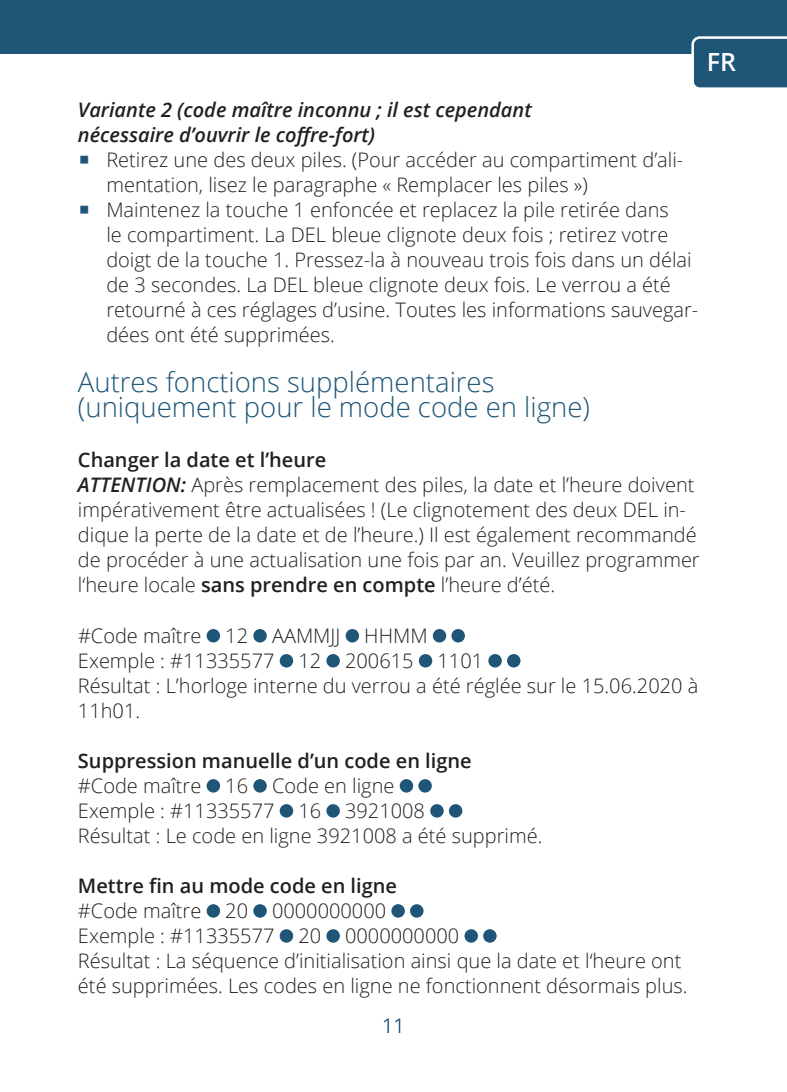
<style>
.page{position:relative;width:787px;height:1092px;background:#fff}
.page>*{position:absolute;margin:0;border:0;box-sizing:border-box;transform-origin:0 0}
.t1{font:300 27.5px/25px "Open Sans";color:#1f5678}
.t2{font:600 25px "Open Sans";color:#fff}
.t3{font:300 20px/25px "Open Sans";color:#231f20}
.t4{font:italic 600 20px/25px "Open Sans";color:#231f20}
.t5{font:600 20px "Open Sans";color:#231f20}
.t6{font:300 20px "Open Sans";color:#1f5678}
.s1{font-weight:600}
.s2{font-weight:600;font-style:italic}
</style>
<div class="page">
<div style="left:0;top:0;width:787px;height:53px;background:#1f5678"></div>
<svg style="left:691px;top:36px;width:96px;height:52px"></svg>
<div style="left:207px;top:629px;width:13px;height:13px;background:#1f5678;border-radius:50%"></div>
<div style="left:253px;top:629px;width:14px;height:13px;background:#1f5678;border-radius:50%"></div>
<div style="left:345px;top:629px;width:14px;height:13px;background:#1f5678;border-radius:50%"></div>
<div style="left:433px;top:629px;width:13px;height:13px;background:#1f5678;border-radius:50%"></div>
<div style="left:451px;top:629px;width:14px;height:13px;background:#1f5678;border-radius:50%"></div>
<div style="left:280px;top:654px;width:13px;height:13px;background:#1f5678;border-radius:50%"></div>
<div style="left:326px;top:654px;width:14px;height:13px;background:#1f5678;border-radius:50%"></div>
<div style="left:419px;top:654px;width:13px;height:13px;background:#1f5678;border-radius:50%"></div>
<div style="left:488px;top:654px;width:14px;height:13px;background:#1f5678;border-radius:50%"></div>
<div style="left:507px;top:654px;width:13px;height:13px;background:#1f5678;border-radius:50%"></div>
<div style="left:207px;top:779px;width:13px;height:13px;background:#1f5678;border-radius:50%"></div>
<div style="left:253px;top:779px;width:14px;height:13px;background:#1f5678;border-radius:50%"></div>
<div style="left:400px;top:779px;width:13px;height:13px;background:#1f5678;border-radius:50%"></div>
<div style="left:418px;top:779px;width:14px;height:13px;background:#1f5678;border-radius:50%"></div>
<div style="left:280px;top:804px;width:13px;height:13px;background:#1f5678;border-radius:50%"></div>
<div style="left:326px;top:804px;width:14px;height:13px;background:#1f5678;border-radius:50%"></div>
<div style="left:430px;top:804px;width:13px;height:13px;background:#1f5678;border-radius:50%"></div>
<div style="left:449px;top:804px;width:13px;height:13px;background:#1f5678;border-radius:50%"></div>
<div style="left:207px;top:904px;width:13px;height:13px;background:#1f5678;border-radius:50%"></div>
<div style="left:253px;top:904px;width:14px;height:13px;background:#1f5678;border-radius:50%"></div>
<div style="left:391px;top:904px;width:14px;height:13px;background:#1f5678;border-radius:50%"></div>
<div style="left:410px;top:904px;width:13px;height:13px;background:#1f5678;border-radius:50%"></div>
<div style="left:280px;top:929px;width:13px;height:13px;background:#1f5678;border-radius:50%"></div>
<div style="left:326px;top:929px;width:14px;height:13px;background:#1f5678;border-radius:50%"></div>
<div style="left:464px;top:929px;width:14px;height:13px;background:#1f5678;border-radius:50%"></div>
<div style="left:483px;top:929px;width:13px;height:13px;background:#1f5678;border-radius:50%"></div>
<p class="t2" style="left:707px;top:45px;width:34px">DE</p>
<p class="t2" style="left:707px;top:45px;width:31px">FR</p>
<p class="t4" style="left:78px;top:97px;width:455px">Variante 2 (code maître inconnu ; il est cependant nécessaire d’ouvrir le coffre-fort)</p>
<p class="t3" style="left:106px;top:147px;width:593px">Retirez une des deux piles. (Pour accéder au compartiment d’ali&shy;mentation, lisez le paragraphe « Remplacer les piles »)<br>Maintenez la touche 1 enfoncée et replacez la pile retirée dans<br>le compartiment. La DEL bleue clignote deux fois ; retirez votre doigt de la touche 1. Pressez-la à nouveau trois fois dans un délai de 3 secondes. La DEL bleue clignote deux fois. Le verrou a été retourné à ces réglages d’usine. Toutes les informations sauvegar&shy;dées ont été supprimées.</p>
<h1 class="t1" style="left:78px;top:369px;width:513px">Autres fonctions supplémentaires (uniquement pour le mode code en ligne)</h1>
<p class="t3" style="left:78px;top:447px;width:623px"><span class="s1">Changer la date et l’heure<br></span><span class="s2">ATTENTION:</span> Après remplacement des piles, la date et l’heure doivent impérativement être actualisées ! (Le clignotement des deux DEL in&shy;dique la perte de la date et de l’heure.) Il est également recommandé de procéder à une actualisation une fois par an. Veuillez programmer l‘heure locale <span class="s1">sans prendre en compte</span> l’heure d’été.</p>
<p class="t3" style="left:78px;top:622px;width:622px">#Code maître 12 AAMMJJ HHMM<br>Exemple : #11335577 12 200615 1101<br>Résultat : L’horloge interne du verrou a été réglée sur le 15.06.2020 à 11h01.</p>
<p class="t5" style="left:78px;top:746px;width:395px">Suppression manuelle d’un code en ligne</p>
<p class="t3" style="left:78px;top:772px;width:466px">#Code maître 16 Code en ligne<br>Exemple : #11335577 16 3921008<br>Résultat : Le code en ligne 3921008 a été supprimé.</p>
<p class="t5" style="left:78px;top:871px;width:321px">Mettre fin au mode code en ligne</p>
<p class="t3" style="left:78px;top:897px;width:611px">#Code maître 20 0000000000<br>Exemple : #11335577 20 0000000000<br>Résultat : La séquence d’initialisation ainsi que la date et l‘heure ont été supprimées. Les codes en ligne ne fonctionnent désormais plus.</p>
<p class="t6" style="left:382px;top:1011px;width:24px">11</p>
</div>
